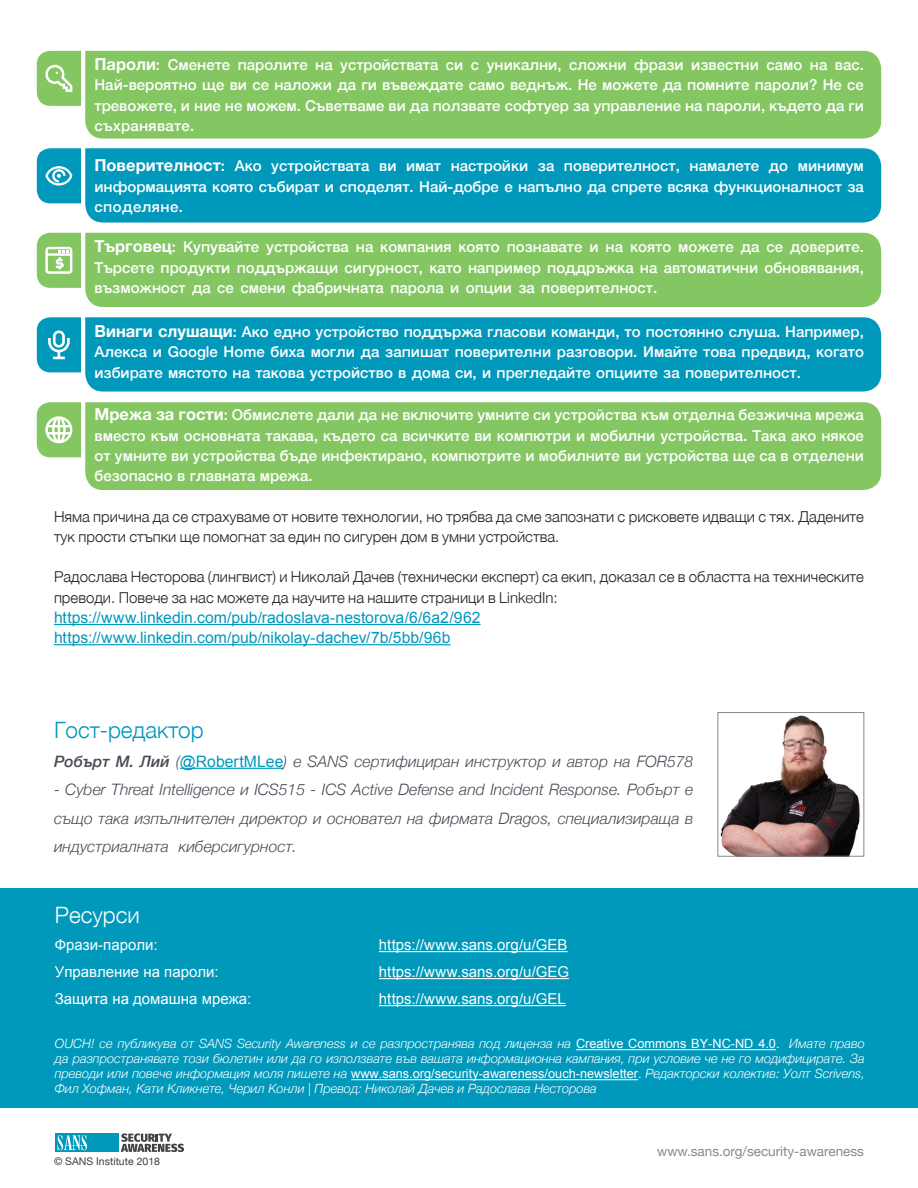
<style>
.page{position:relative;width:918px;height:1188px;background:#fff}
.page>*{position:absolute;margin:0;border:0;box-sizing:border-box;transform-origin:0 0}
.MainText{font:300 22.5px "Helvetica Neue";color:#0098bb}
.t1{font:300 22.5px "Helvetica Neue";color:#fff}
.indents{font:700 16.5px "Helvetica Neue";color:#fff}
.MainText-2{font:italic 300 15.75px "Helvetica Neue";color:#464b54}
.MainText-3{font:15.75px "Arial";color:#0098bb}
.indents-2{font:500 15px/20.2px "Helvetica Neue";color:#fff;text-align:justify}
.MainText-4{font:300 15px/20.2px "Helvetica Neue";color:#231f20}
.t2{font:15px "Arial";color:#fff}
.t3{font:13.5px "Helvetica Neue";color:#868a8e}
.t4{font:italic 300 12.75px/15px "Helvetica Neue";color:#fff}
.t5{font:10.5px "Helvetica Neue";color:#413f41}
.s1{font-weight:500;font-size:15px}
.s2{font-weight:700;font-size:16.5px}
.s3{font-weight:500}
.s4{font-family:"Arial";font-weight:400;font-style:normal;color:#0098bb}
.s5{font-family:"Arial";font-weight:400;font-style:normal}
</style>
<div class="page">
<div style="left:85px;top:51px;width:796px;height:88px;background:#83c662"></div>
<div style="left:85px;top:148px;width:796px;height:75px;background:#0098bb"></div>
<div style="left:85px;top:233px;width:796px;height:74px;background:#83c662"></div>
<div style="left:85px;top:317px;width:796px;height:75px;background:#0098bb"></div>
<div style="left:85px;top:402px;width:796px;height:88px;background:#83c662"></div>
<div style="left:0;top:889px;width:918px;height:219px;background:#0099bc"></div>
<hr style="left:379px;top:951px;width:189px;height:1px;background:#fff">
<hr style="left:379px;top:978px;width:190px;height:1px;background:#fff">
<hr style="left:379px;top:1005px;width:187px;height:1px;background:#fff">
<hr style="left:54px;top:624px;width:427px;height:1px;background:#0098bb">
<hr style="left:54px;top:644px;width:397px;height:1px;background:#0098bb">
<svg style="left:121px;top:1133px;width:63px;height:19px"></svg>
<div style="left:56px;top:1133px;width:63px;height:19px;background:#0098bb"></div>
<svg style="left:58px;top:1135px;width:29px;height:15px"></svg>
<hr style="left:576px;top:1049px;width:200px;height:1px;background:#fff">
<hr style="left:351px;top:1079px;width:287px;height:1px;background:#fff">
<hr style="left:180px;top:768px;width:103px;height:1px;background:#0098bb">
<img style="left:720px;top:715px;width:140px;height:139px">
<div style="left:718px;top:712px;width:146px;height:144px;border:1px solid #868a8e"></div>
<svg style="left:37px;top:51px;width:44px;height:55px;background:#91cc73"></svg>
<svg style="left:37px;top:148px;width:44px;height:55px;background:#1fa4c3"></svg>
<svg style="left:37px;top:317px;width:44px;height:55px;background:#22a5c4"></svg>
<svg style="left:37px;top:402px;width:44px;height:55px"></svg>
<svg style="left:37px;top:233px;width:44px;height:55px;background:#99d07e"></svg>
<p class="indents" style="left:94px;top:51px;width:67px">Пароли<span class="s1">:</span></p>
<p class="indents-2" style="left:94px;top:74px;width:771px">Най-вероятно ще ви се наложи да ги въвеждате само веднъж. Не можете да помните пароли? Не се тревожете и, ние не можем. Съветваме ви да ползвате софтуер за управление на пароли, където да ги съхранявате.</p>
<p class="indents-2" style="left:798px;top:155px;width:68px">минимум</p>
<p class="indents-2" style="left:168px;top:53px;width:64px">Сменете</p>
<p class="indents-2" style="left:340px;top:53px;width:100px">устройствата</p>
<p class="indents-2" style="left:634px;top:53px;width:51px">фрази</p>
<p class="indents-2" style="left:238px;top:53px;width:71px">паролите</p>
<p class="indents-2" style="left:315px;top:53px;width:19px">на</p>
<p class="indents-2" style="left:446px;top:53px;width:19px">си</p>
<p class="indents-2" style="left:471px;top:53px;width:10px">с</p>
<p class="indents-2" style="left:487px;top:53px;width:76px">уникални,</p>
<p class="indents-2" style="left:569px;top:53px;width:59px">сложни</p>
<p class="indents-2" style="left:691px;top:53px;width:69px">известни</p>
<p class="indents-2" style="left:766px;top:53px;width:37px">само</p>
<p class="indents-2" style="left:810px;top:53px;width:19px">на</p>
<p class="indents-2" style="left:835px;top:53px;width:31px">вас.</p>
<p class="indents" style="left:94px;top:153px;width:132px">Поверителност<span class="s1">:</span></p>
<p class="indents-2" style="left:94px;top:175px;width:771px">информацията която събират и споделят. Най-добре е напълно да спрете всяка функционалност за споделяне.</p>
<p class="indents-2" style="left:790px;top:236px;width:75px">доверите.</p>
<p class="indents-2" style="left:271px;top:155px;width:100px">устройствата</p>
<p class="indents-2" style="left:451px;top:155px;width:79px">настройки</p>
<p class="indents-2" style="left:235px;top:155px;width:28px">Ако</p>
<p class="indents-2" style="left:406px;top:155px;width:37px">имат</p>
<p class="indents-2" style="left:538px;top:155px;width:18px">за</p>
<p class="indents-2" style="left:564px;top:155px;width:117px">поверителност,</p>
<p class="indents-2" style="left:690px;top:155px;width:71px">намалете</p>
<p class="indents-2" style="left:769px;top:155px;width:21px">до</p>
<p class="indents-2" style="left:379px;top:155px;width:19px">ви</p>
<p class="indents-2" style="left:94px;top:236px;width:771px;text-align:left"><span class="s2">Търговец</span>: Купувайте<br>Търсете продукти поддържащи сигурност, като например поддръжка на автоматични обновявания, възможност да се смени фабричната парола и опции за поверителност.</p>
<p class="indents-2" style="left:94px;top:320px;width:771px"><span class="s2">Винаги слушащи</span>: Ако едно устройство поддържа гласови команди, то постоянно слуша. Например, Алекса и Google Home биха могли да запишат поверителни разговори. Имайте това предвид, когато избирате мястото на такова устройство в дома си и, прегледайте опциите за поверителност.</p>
<p class="indents-2" style="left:94px;top:404px;width:771px"><span class="s2">Мрежа за гости</span>: Обмислете дали да не включите умните си устройства към отделна безжична мрежа вместо към основната такава, където са всичките ви компютри и мобилни устройства. Така ако някое от умните ви устройства бъде инфектирано, компютрите и мобилните ви устройства ще са в отделени безопасно в главната мрежа.</p>
<p class="MainText-4" style="left:54px;top:505px;width:812px">Няма причина да се страхуваме от новите технологии, но трябва да сме запознати с рисковете идващи с тях. Дадените тук прости стъпки ще помогнат за един по сигурен дом в умни устройства.</p>
<p class="MainText-4" style="left:54px;top:566px;width:812px">Радослава Несторова (лингвист и) Николай Дачев (технически експерт) са екип, доказал се в областта на техническите преводи. Повече за нас можете да научите на нашите страници в LinkedIn:</p>
<p class="MainText-3" style="left:54px;top:607px;width:428px">https://www.linkedin.com/pub/radoslava-nestorova/6/6a2/962</p>
<p class="MainText-3" style="left:54px;top:627px;width:398px">https://www.linkedin.com/pub/nikolay-dachev/7b/5bb/96b</p>
<p class="indents-2" style="left:266px;top:236px;width:84px">устройства</p>
<p class="indents-2" style="left:356px;top:236px;width:19px">на</p>
<p class="indents-2" style="left:380px;top:236px;width:73px">компания</p>
<p class="indents-2" style="left:459px;top:236px;width:43px">която</p>
<p class="indents-2" style="left:507px;top:236px;width:77px">познавате</p>
<p class="indents-2" style="left:606px;top:236px;width:19px">на</p>
<p class="indents-2" style="left:630px;top:236px;width:43px">която</p>
<p class="indents-2" style="left:678px;top:236px;width:57px">можете</p>
<p class="indents-2" style="left:741px;top:236px;width:20px">да</p>
<p class="indents-2" style="left:766px;top:236px;width:18px">се</p>
<p class="indents-2" style="left:589px;top:236px;width:11px">и</p>
<p class="MainText" style="left:54px;top:712px;width:151px">Гост-редактор</p>
<p class="MainText-2" style="left:54px;top:749px;width:641px"><span class="s3">Робърт М. Лий</span> (<span class="s4">@RobertMLee</span>) е SANS сертифициран инструктор и автор на FOR578</p>
<p class="MainText-2" style="left:54px;top:777px;width:641px">- Cyber Threat Intelligence и ICS515 - ICS Active Defense and Incident Response. Робърт е</p>
<p class="MainText-2" style="left:54px;top:806px;width:641px">също така изпълнителен директор и основател на фирмата Dragos, специализираща в</p>
<p class="MainText-2" style="left:179px;top:834px;width:120px">киберсигурност.</p>
<p class="MainText-2" style="left:54px;top:834px;width:116px">индустриалната</p>
<p class="t1" style="left:55px;top:897px;width:86px">Ресурси</p>
<p class="t2" style="left:55px;top:935px;width:104px">Фрази-пароли:</p>
<p class="t2" style="left:379px;top:935px;width:190px">https://www.sans.org /u/ GEB</p>
<p class="t2" style="left:55px;top:962px;width:165px">Управление на пароли:</p>
<p class="t2" style="left:379px;top:962px;width:192px">https://www.sans.org /u/ GEG</p>
<p class="t2" style="left:55px;top:989px;width:198px">Защита на домашна мрежа:</p>
<p class="t2" style="left:379px;top:989px;width:189px">https://www.sans.org /u/ GEL</p>
<p class="t4" style="left:55px;top:1036px;width:812px">OUCH! се публикува от SANS Security Awareness и се разпространява под лиценза на <span class="s5">Creative Commons BY-NC-ND 4.0.<br></span>да разпространявате този бюлетин или да го използвате във вашата информационна кампания, при условие че не го модифицирате. За преводи или повече информация моля пишете на <span class="s5">www.sans.org/security-awareness/ouch-newsletter.</span> Редакторски колектив: Уолт Scrivens, Фил Хофман, Кати Кликнете, Черил Конли | Превод: Николай Дачев и Радослава Несторова</p>
<p class="t4" style="left:789px;top:1036px;width:77px">Имате право</p>
<p class="t5" style="left:54px;top:1154px;width:108px">© SANS Institute 2018</p>
<p class="t3" style="left:657px;top:1142px;width:208px">www.sans.org/security-awareness</p>
</div>
